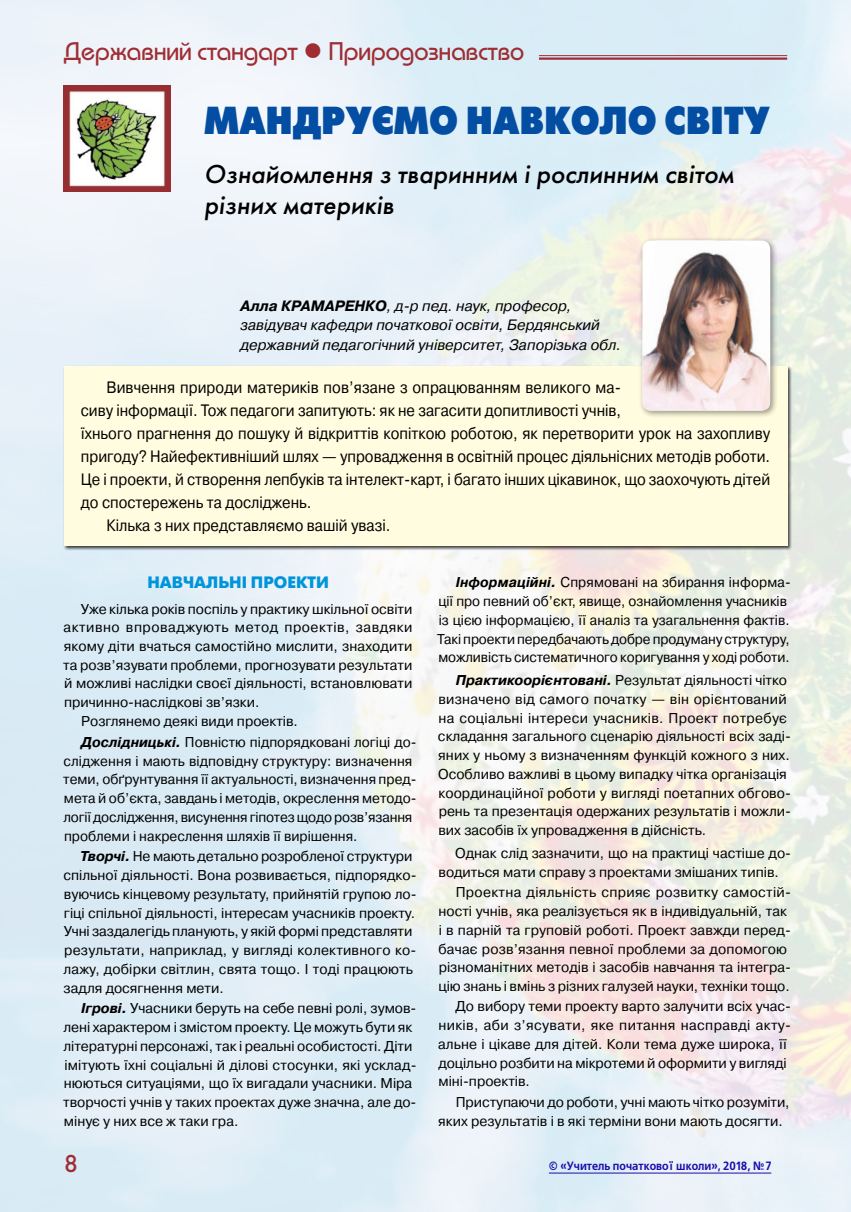
<style>
.page{position:relative;width:851px;height:1212px;background:#fff}
.page>*{position:absolute;margin:0;border:0;box-sizing:border-box;transform-origin:0 0}
.t1{font:39px "Futuris XC";color:#034ea2;scale:.85 1}
.t2{font:italic 27px/31.2px "Futura Medium C";color:#000}
.t3{font:500 25.5px "Bauhaus C";color:#9f2d33}
.t4{font:25.5px "Futura Medium C";color:#9f2d33}
.t5{font:16.5px "Pragmatica C";color:#000;scale:.9 1}
.t6{font:700 16.5px "Futuris C";color:#0095da}
.t7{font:italic 15px/19.5px "Pragmatica C";color:#000}
.t8{font:14.25px/18.8px "Pragmatica C";color:#000}
.t9{font:14.25px/18.8px "Pragmatica C";color:#000;scale:.96 1}
.t10{font:14.25px/18.8px "Pragmatica C";color:#000;scale:.95 1}
.t11{font:14.25px "Pragmatica C";letter-spacing:.035em;color:#000}
.t12{font:700 12px "Free Set C";color:#1a0dab;scale:.9 1}
.s1{font-weight:700}
.s2{font-weight:700;font-style:italic}
.s3{font-weight:400}
</style>
<div class="page">
<img style="left:0;top:0;width:850px;height:1212px">
<div style="left:63px;top:365px;width:729px;height:185px;background:#000;opacity:.75"></div>
<div style="left:64px;top:366px;width:723px;height:179px;background:#fffcdf"></div>
<img style="left:64px;top:85px;width:106px;height:106px">
<div style="left:638px;top:236px;width:139px;height:182px;background:#000;opacity:.43"></div>
<img style="left:642px;top:240px;width:128px;height:171px">
<hr style="left:539px;top:55px;width:248px;height:1px;background:#9f2d33">
<hr style="left:539px;top:57px;width:248px;height:3px;background:#9f2d33">
<hr style="left:549px;top:1173px;width:222px;height:1px;background:#1a0dab">
<h3 class="t3" style="left:64px;top:37px;width:462px">Державний стандарт ● Природознавство</h3>
<h1 class="t1" style="left:204px;top:100px;width:666px">МАНДРУЄМО НАВКОЛО СВІТУ</h1>
<h2 class="t2" style="left:204px;top:158px;width:531px">Ознайомлення з тваринним і рослинним світом різних материків</h2>
<p class="t7" style="left:240px;top:296px;width:382px"><span class="s1">Алла КРАМАРЕНКО</span>, д-р пед. наук, професор, завідувач кафедри початкової освіти, Бердянський державний педагогічний університет, Запорізька обл.</p>
<p class="t5" style="left:106px;top:378px;width:573px">Вивчення природи материків пов’язане з опрацюванням великого ма-</p>
<p class="t5" style="left:81px;top:401px;width:602px">сиву інформації. Тож педагоги запитують: як не загасити допитливості учнів,</p>
<p class="t5" style="left:81px;top:424px;width:767px">їхнього прагнення до пошуку й відкриттів копіткою роботою, як перетворити урок на захопливу</p>
<p class="t5" style="left:81px;top:447px;width:767px">пригоду? Найефективніший шлях — упровадження в освітній процес діяльнісних методів роботи.</p>
<p class="t5" style="left:81px;top:470px;width:767px">Це і проекти, й створення лепбуків та інтелект-карт, і багато інших цікавинок, що заохочують дітей</p>
<p class="t5" style="left:81px;top:493px;width:258px">до спостережень та досліджень.</p>
<p class="t5" style="left:106px;top:516px;width:317px">Кілька з них представляємо вашій увазі.</p>
<p class="t6" style="left:147px;top:573px;width:183px">НАВЧАЛЬНІ ПРОЕКТИ</p>
<p class="t8" style="left:81px;top:599px;width:333px">Уже кілька років поспіль у практику шкільної освіти</p>
<p class="t11" style="left:64px;top:619px;width:350px">активно впроваджують метод проектів, завдяки</p>
<p class="t8" style="left:64px;top:637px;width:350px">якому діти вчаться самостійно мислити, знаходити</p>
<p class="t8" style="left:63px;top:655px;width:350px">та розв’язувати проблеми, прогнозувати результати</p>
<p class="t8" style="left:64px;top:674px;width:349px">й можливі наслідки своєї діяльності, встановлювати</p>
<p class="t8" style="left:64px;top:693px;width:197px">причинно-наслідкові зв’язки.</p>
<p class="t8" style="left:81px;top:712px;width:218px">Розглянемо деякі види проектів.</p>
<p class="t9" style="left:63px;top:733px;width:369px;text-indent:18px"><span class="s2">Дослідницькі.</span> Повністю підпорядковані логіці до&shy;слідження і мають відповідну структуру: визначення теми, обґрунтування її актуальності, визначення пред&shy;мета й об’єкта, завдань і методів, окреслення методо&shy;логії дослідження, висунення гіпотез щодо розв’язання проблеми і накреслення шляхів її вирішення.</p>
<p class="t8" style="left:63px;top:847px;width:354px;text-indent:17px"><span class="s2">Творчі.</span> Не мають детально розробленої структури спільної діяльності. Вона розвивається, підпорядко&shy;вуючись кінцевому результату, прийнятій групою ло&shy;гіці спільної діяльності, інтересам учасників проекту.<br>Учні заздалегідь планують, у якій формі представляти результати, наприклад, у вигляді колективного ко&shy;лажу, добірки світлин, свята тощо. І тоді працюють задля досягнення мети.</p>
<p class="t8" style="left:63px;top:999px;width:355px;text-indent:18px"><span class="s2">Ігрові.</span> Учасники беруть на себе певні ролі, зумов&shy;лені характером і змістом проекту. Це можуть бути як літературні персонажі, так і реальні особистості. Діти імітують їхні соціальні й ділові стосунки, які усклад&shy;нюються ситуаціями, що їх вигадали учасники. Міра творчості учнів у таких проектах дуже значна, але до&shy;мінує у них все ж таки гра.</p>
<p class="t10" style="left:437px;top:573px;width:373px;text-indent:18px"><span class="s2">Інформаційні.</span> Спрямовані на збирання інформа&shy;ції про певний об’єкт, явище, ознайомлення учасників із цією інформацією, її аналіз та узагальнення фактів.<br>Такі проекти передбачають добре продуману структуру, можливість систематичного коригування у ході роботи.</p>
<p class="t8" style="left:438px;top:671px;width:354px;text-indent:18px"><span class="s2">Практикоорієнтовані.</span> Результат діяльності чітко визначено від самого початку — він орієнтований на соціальні інтереси учасників. Проект потребує складання загального сценарію діяльності всіх заді&shy;яних у ньому з визначенням функцій кожного з них.<br>Особливо важливі в цьому випадку чітка організація координаційної роботи у вигляді поетапних обгово&shy;рень та презентація одержаних результатів і можли&shy;вих засобів їх упровадження в дійсність.</p>
<p class="t8" style="left:438px;top:844px;width:354px;text-indent:17px">Однак слід зазначити, що на практиці частіше до&shy;водиться мати справу з проектами змішаних типів.</p>
<p class="t8" style="left:438px;top:883px;width:354px;text-indent:17px">Проектна діяльність сприяє розвитку самостій&shy;ності учнів, яка реалізується як в індивідуальній, так і в парній та груповій роботі. Проект завжди перед&shy;бачає розв’язання певної проблеми за допомогою різноманітних методів і засобів навчання та інтегра&shy;цію знань і вмінь з різних галузей науки, техніки тощо.</p>
<p class="t8" style="left:438px;top:997px;width:354px;text-indent:17px">До вибору теми проекту варто залучити всіх учас&shy;ників, аби з’ясувати, яке питання насправді акту&shy;альне і цікаве для дітей. Коли тема дуже широка, її доцільно розбити на мікротеми й оформити у вигляді міні-проектів.</p>
<p class="t8" style="left:438px;top:1093px;width:353px;text-indent:17px">Приступаючи до роботи, учні мають чітко розуміти, яких результатів і в які терміни вони мають досягти.</p>
<h3 class="t4" style="left:64px;top:1149px;width:16px">8</h3>
<p class="t12" style="left:549px;top:1159px;width:248px">© «Учитель початкової школи», 2018, №7</p>
<p class="t12" style="left:557px;top:1159px;width:256px"><span class="s3">©</span> «Учитель початкової школи»<span class="s3">, 2018, №7</span></p>
</div>
